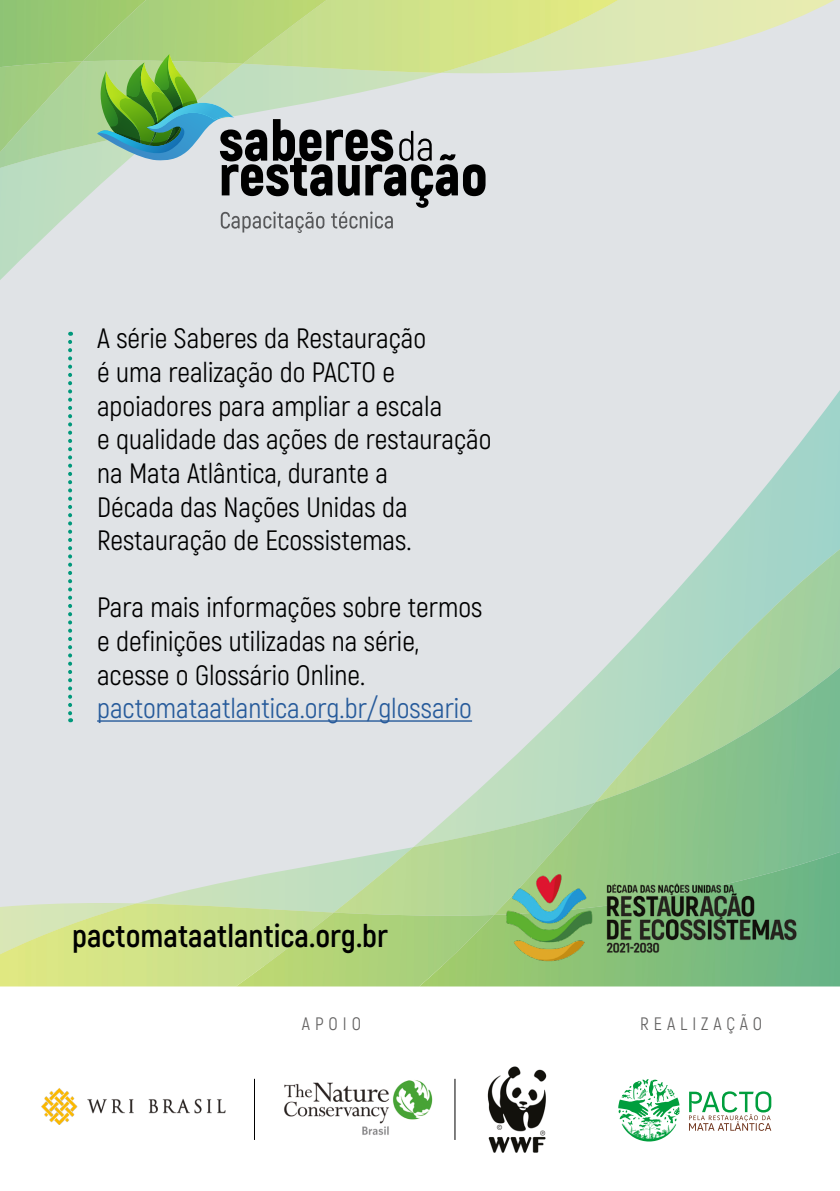
<style>
.page{position:relative;width:840px;height:1191px;background:#fff}
.page>*{position:absolute;margin:0;border:0;box-sizing:border-box;transform-origin:0 0}
.t1{font:700 32px "Akrobat";color:#000}
.t2{font:28px/33.6px "Akrobat";color:#000}
.t3{font:28px "Akrobat";color:#275b9b}
.t4{font:18px "Akrobat";letter-spacing:.275em;color:#646363}
</style>
<div class="page">
<div style="left:0;top:0;width:839px;height:965px;background:#e0e3e6"></div>
<svg style="left:413px;top:392px;width:426px;height:410px"></svg>
<img style="left:595px;top:549px;width:244px;height:118px">
<img style="left:413px;top:802px;width:80px;height:110px">
<img style="left:493px;top:667px;width:346px;height:185px">
<svg style="left:139px;top:847px;width:274px;height:65px"></svg>
<img style="left:0;top:903px;width:333px;height:83px">
<img style="left:236px;top:912px;width:183px;height:74px">
<img style="left:419px;top:852px;width:420px;height:134px">
<img style="left:478px;top:846px;width:346px;height:141px">
<svg style="left:68px;top:342px;width:4px;height:380px"></svg>
<svg style="left:0;top:0;width:834px;height:280px"></svg>
<hr style="left:97px;top:720px;width:375px;height:1px;background:#275b9b">
<svg style="left:618px;top:1079px;width:61px;height:62px"></svg>
<svg style="left:689px;top:1091px;width:81px;height:39px"></svg>
<img style="left:41px;top:1088px;width:185px;height:36px">
<hr style="left:454px;top:1078px;width:1px;height:62px;background:#000">
<hr style="left:254px;top:1078px;width:1px;height:62px;background:#000">
<img style="left:487px;top:1066px;width:60px;height:87px">
<img style="left:284px;top:1080px;width:149px;height:55px">
<p class="t2" style="left:97px;top:322px;width:395px">A série Saberes da Restauração<br>é uma realização do PACTO e apoiadores para ampliar a escala<br>e qualidade das ações de restauração na Mata Atlântica, durante a<br>Década das Nações Unidas da<br>Restauração de Ecossistemas.</p>
<p class="t2" style="left:97px;top:591px;width:386px">Para mais informações sobre termos e definições utilizadas na série, acesse o Glossário Online.</p>
<p class="t3" style="left:97px;top:691px;width:376px">pactomataatlantica.org.br/glossario</p>
<p class="t1" style="left:72px;top:916px;width:317px">pactomataatlantica.org.br</p>
<p class="t4" style="left:301px;top:1013px;width:61px">APOIO</p>
<p class="t4" style="left:639px;top:1013px;width:123px">REALIZAÇÃO</p>
</div>
